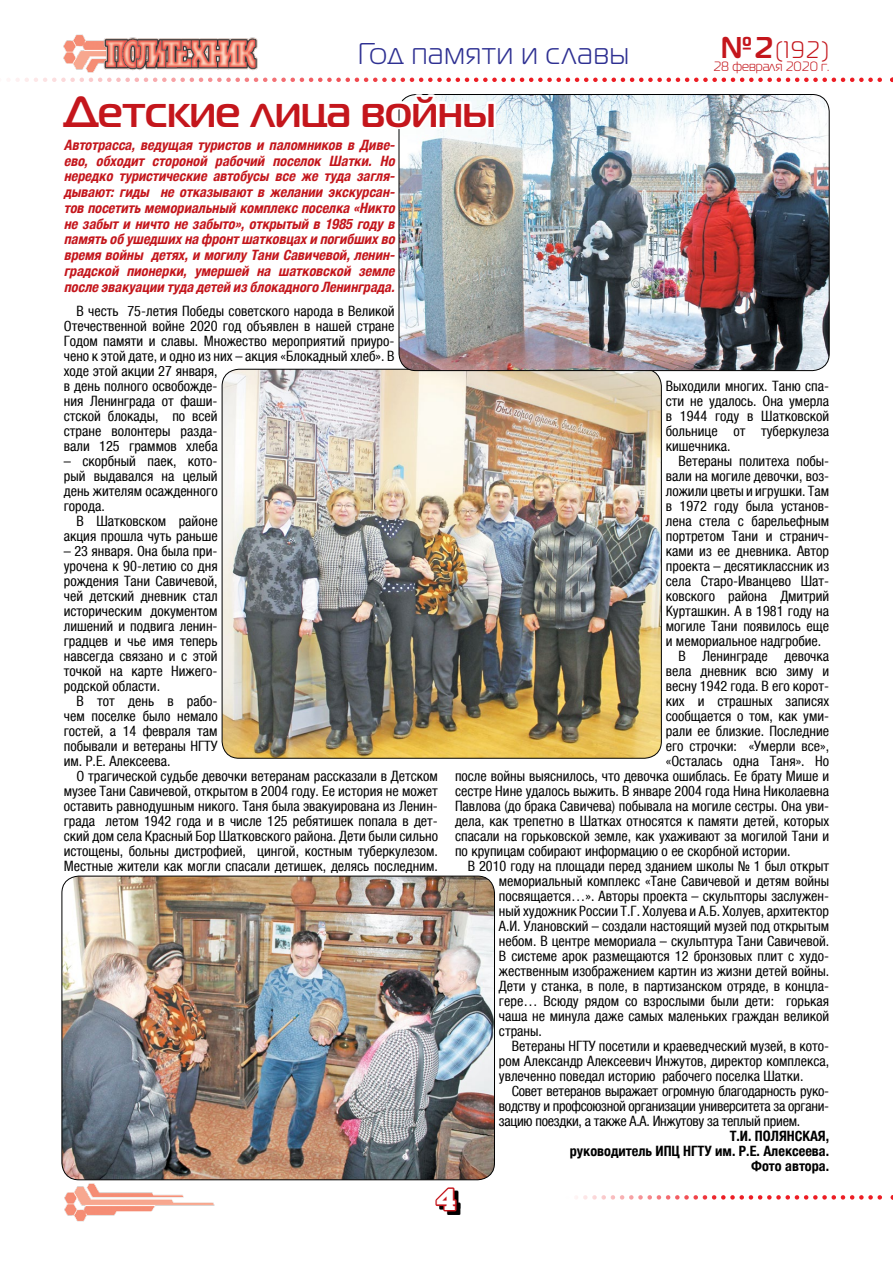
<style>
.page{position:relative;width:893px;height:1263px;background:#fff}
.page>*{position:absolute;margin:0;border:0;box-sizing:border-box;transform-origin:0 0}
.t1{font:700 43.5px "Magistral C";color:#c4161c}
.t2{font:30px "Magistral C";letter-spacing:.035em;color:#2e3092}
.t3{font:30px "Xenia Bold Cyrillic";color:#fff}
.t4{font:24px "Magistral C";color:#c4161c}
.t5{font:condensed 14.25px/15px "Helvetica Neue LTCYR";color:#000;text-align:justify}
.t6{font:italic 700 condensed 14.25px/15.8px "Helvetica Neue LTCYR";color:#c4161c;text-align:justify}
.t7{font:condensed 14.25px "Helvetica Neue LTCYR";letter-spacing:-.02em;color:#000}
.t8{font:700 condensed 14.25px/15px "Helvetica Neue LTCYR";color:#000;text-align:right}
.t9{font:13.5px "Magistral C";color:#c4161c}
.s1{font-weight:700;font-size:30px}
</style>
<div class="page">
<img style="left:64px;top:34px;width:36px;height:39px">
<img style="left:100px;top:37px;width:158px;height:34px">
<svg style="left:9px;top:78px;width:884px;height:4px"></svg>
<svg style="left:576px;top:1195px;width:317px;height:4px"></svg>
<img style="left:64px;top:1183px;width:151px;height:39px">
<svg style="left:446px;top:1191px;width:14px;height:24px"></svg>
<svg style="left:435px;top:1187px;width:23px;height:26px"></svg>
<img style="left:222px;top:369px;width:439px;height:389px">
<img style="left:399px;top:94px;width:430px;height:277px">
<div style="left:399px;top:94px;width:430px;height:277px;border:1px solid #000;border-radius:17px"></div>
<svg style="left:398px;top:94px;width:100px;height:39px"></svg>
<img style="left:62px;top:876px;width:432px;height:304px">
<div style="left:62px;top:876px;width:433px;height:304px;border:1px solid #000;border-radius:17px"></div>
<h2 class="t2" style="left:358px;top:38px;width:273px">Год памяти и славы</h2>
<h1 class="t1" style="left:64px;top:85px;width:433px">Детские лица войны</h1>
<p class="t6" style="left:64px;top:137px;width:336px">Автотрасса, ведущая туристов и паломников в Диве&shy;ево, обходит стороной рабочий поселок Шатки. Но нередко туристические автобусы все же туда загля&shy;дывают: гиды не отказывают в желании экскурсан&shy;тов посетить мемориальный комплекс поселка «Никто не забыт и ничто не забыто», открытый в 1985 году в память об ушедших на фронтшатковцах и погибших во время войны детях,и могилу Тани Савичевой,ленин&shy;градской пионерки, умершей на шатковской земле после эвакуации туда детей из блокадного Ленинграда.</p>
<h3 class="t4" style="left:721px;top:37px;width:110px"><span class="s1">№2</span>(192)</h3>
<p class="t9" style="left:713px;top:59px;width:117px">28 февраля 2020 г.</p>
<p class="t5" style="left:64px;top:304px;width:332px;text-align:left;text-indent:13px">В честь 75-летия Победы советского народа в Великой Отечественной войне 2020 год объявлен в нашей стране Годом памяти и славы. Множество мероприятий приуро&shy;чено к этой дате, и одно из них – акция «Блокадный хлеб». В ходе этой акции 27 января,<br>в день полного освобожде-<br>ния Ленинграда от фаши-<br>стской блокады, по всей<br>стране волонтеры разда-<br>вали 125 граммов хлеба</p>
<p class="t5" style="left:64px;top:454px;width:155px">– скорбный паек, кото&shy;рый выдавался на целый день жителям осажденного города.</p>
<p class="t5" style="left:64px;top:514px;width:155px;text-align:right">В Шатковском районе акция прошла чуть раньше</p>
<p class="t5" style="left:64px;top:544px;width:155px">– 23 января. Она была при&shy;урочена к 90-летию со дня рождения Тани Савичевой, чей детский дневник стал историческим документом лишений и подвига ленин&shy;градцев и чье имя теперь навсегда связано и с этой точкой на карте Нижего&shy;родской области.</p>
<p class="t5" style="left:64px;top:694px;width:155px;text-indent:13px">В тот день в рабо&shy;чем поселке было немало гостей, а 14 февраля там побывали и ветераны НГТУ им. Р.Е. Алексеева.</p>
<p class="t5" style="left:64px;top:769px;width:376px;text-indent:13px">О трагической судьбе девочки ветеранам рассказали в Детском музее Тани Савичевой, открытом в 2004 году. Ее история не может оставить равнодушным никого. Таня была эвакуирована из Ленин&shy;града летом 1942 года и в числе 125 ребятишек попала в дет&shy;ский дом села Красный Бор Шатковского района. Дети были сильно истощены, больны дистрофией, цингой, костным туберкулезом.<br>Местные жители как могли спасали детишек, делясь последним.</p>
<p class="t5" style="left:666px;top:379px;width:165px">Выходили многих. Таню спа&shy;сти не удалось. Она умерла в 1944 году в Шатковской больнице от туберкулеза кишечника.</p>
<p class="t5" style="left:679px;top:454px;width:152px">Ветераны политеха побы-</p>
<p class="t5" style="left:666px;top:469px;width:165px">вали на могиле девочки, воз-</p>
<p class="t5" style="left:666px;top:484px;width:165px">ложили цветы и игрушки. Там</p>
<p class="t5" style="left:666px;top:499px;width:165px">в 1972 году была установ-</p>
<p class="t5" style="left:666px;top:514px;width:165px">лена стела с барельефным</p>
<p class="t5" style="left:666px;top:529px;width:165px">портретом Тани и странич-</p>
<p class="t5" style="left:666px;top:544px;width:165px">ками из ее дневника. Автор</p>
<p class="t5" style="left:666px;top:559px;width:165px">проекта – десятиклассник из</p>
<p class="t5" style="left:666px;top:574px;width:165px">села Старо-Иванцево Шат-</p>
<p class="t5" style="left:666px;top:589px;width:165px">ковского района Дмитрий</p>
<p class="t5" style="left:666px;top:604px;width:165px">Курташкин. А в 1981 году на</p>
<p class="t5" style="left:666px;top:619px;width:165px">могиле Тани появилось еще</p>
<p class="t5" style="left:666px;top:634px;width:157px">и мемориальное надгробие.</p>
<p class="t5" style="left:679px;top:649px;width:152px">В Ленинграде девочка</p>
<p class="t5" style="left:666px;top:664px;width:165px">вела дневник всю зиму и</p>
<p class="t5" style="left:666px;top:679px;width:165px">весну 1942 года. В его корот-</p>
<p class="t5" style="left:666px;top:694px;width:165px">ких и страшных записях</p>
<p class="t5" style="left:666px;top:709px;width:165px">сообщается о том, как уми-</p>
<p class="t5" style="left:666px;top:724px;width:165px">рали ее близкие. Последние</p>
<p class="t5" style="left:666px;top:739px;width:165px">его строчки: «Умерли все»,</p>
<p class="t5" style="left:666px;top:754px;width:165px">«Осталась одна Таня». Но</p>
<p class="t5" style="left:455px;top:769px;width:376px">после войны выяснилось, что девочка ошиблась. Ее брату Мише и</p>
<p class="t5" style="left:455px;top:784px;width:376px">сестре Нине удалось выжить. В январе 2004 года Нина Николаевна</p>
<p class="t5" style="left:455px;top:799px;width:376px">Павлова (до брака Савичева) побывала на могиле сестры. Она уви-</p>
<p class="t5" style="left:455px;top:814px;width:376px">дела, как трепетно в Шатках относятся к памяти детей, которых</p>
<p class="t5" style="left:455px;top:829px;width:376px">спасали на горьковской земле, как ухаживают за могилой Тани и</p>
<p class="t5" style="left:455px;top:844px;width:337px">по крупицам собирают информацию о ее скорбной истории.</p>
<p class="t5" style="left:468px;top:859px;width:363px">В 2010 году на площади перед зданием школы № 1 был открыт</p>
<p class="t5" style="left:499px;top:874px;width:332px">мемориальный комплекс «Тане Савичевой и детям войны</p>
<p class="t5" style="left:499px;top:889px;width:332px">посвящается…». Авторы проекта – скульпторы заслужен-</p>
<p class="t5" style="left:499px;top:904px;width:332px">ный художник России Т.Г. Холуева и А.Б. Холуев, архитектор</p>
<p class="t5" style="left:499px;top:919px;width:332px">А.И. Улановский – создали настоящий музей под открытым</p>
<p class="t5" style="left:499px;top:934px;width:332px">небом. В центре мемориала – скульптура Тани Савичевой.</p>
<p class="t5" style="left:499px;top:949px;width:332px">В системе арок размещаются 12 бронзовых плит с худо-</p>
<p class="t5" style="left:499px;top:964px;width:332px">жественным изображением картин из жизни детей войны.</p>
<p class="t5" style="left:499px;top:979px;width:332px">Дети у станка, в поле, в партизанском отряде, в концла-</p>
<p class="t5" style="left:499px;top:994px;width:332px">гере… Всюду рядом со взрослыми были дети: горькая</p>
<p class="t5" style="left:499px;top:1009px;width:332px">чаша не минула даже самых маленьких граждан великой</p>
<p class="t5" style="left:499px;top:1024px;width:45px">страны.</p>
<p class="t5" style="left:512px;top:1039px;width:319px">Ветераны НГТУ посетили и краеведческий музей, в кото-</p>
<p class="t5" style="left:499px;top:1054px;width:332px">ром Александр Алексеевич Инжутов, директор комплекса,</p>
<p class="t5" style="left:499px;top:1069px;width:306px">увлеченно поведал историю рабочего поселка Шатки.</p>
<p class="t7" style="left:512px;top:1083px;width:319px">Совет ветеранов выражает огромную благодарность руко-</p>
<p class="t7" style="left:499px;top:1098px;width:332px">водству и профсоюзной организации университета за органи-</p>
<p class="t7" style="left:499px;top:1113px;width:303px">зацию поездки, а также А.А. Инжутову за теплый прием.</p>
<p class="t8" style="left:570px;top:1129px;width:261px">Т.И. ПОЛЯНСКАЯ,<br>руководитель ИПЦ НГТУ им. Р.Е. Алексеева.<br>Фото автора.</p>
<h2 class="t3" style="left:437px;top:1182px;width:20px">4</h2>
</div>
